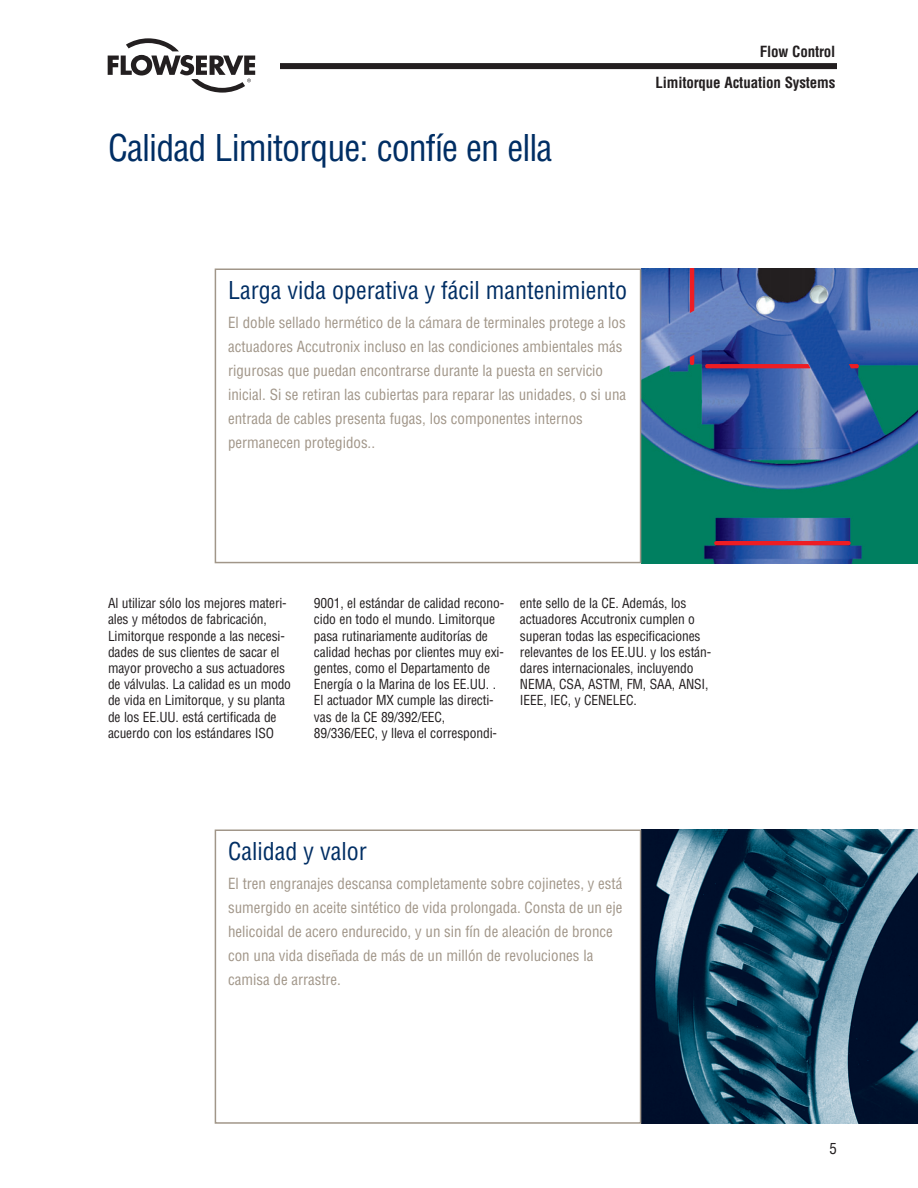
<style>
.page{position:relative;width:918px;height:1188px;background:#fff}
.page>*{position:absolute;margin:0;border:0;box-sizing:border-box;transform-origin:0 0}
.t1{font:condensed 36px "Helvetica LT Std";letter-spacing:-.025em;color:#002e64}
.t2{font:condensed 24px "Helvetica LT Std";color:#002e64}
.t3{font:condensed 15px/24px "Helvetica LT Std";color:#a19689}
.t4{font:700 condensed 15px/31.5px "Helvetica LT Std";letter-spacing:-.01em;color:#231f20;text-align:right}
.t5{font:condensed 15px "Helvetica LT Std";color:#231f20}
.t6{font:condensed 13.5px/16.2px "Helvetica LT Std";letter-spacing:-.01em;color:#231f20}
</style>
<div class="page">
<svg style="left:108px;top:38px;width:147px;height:55px"></svg>
<div style="left:280px;top:63px;width:557px;height:6px;background:#231f20"></div>
<img style="left:641px;top:830px;width:277px;height:294px">
<img style="left:641px;top:268px;width:277px;height:295px">
<hr style="left:716px;top:541px;width:133px;height:4px;background:#ee1d23">
<svg style="left:690px;top:268px;width:4px;height:98px"></svg>
<svg style="left:704px;top:364px;width:156px;height:4px"></svg>
<div style="left:215px;top:268px;width:426px;height:295px;border:2px solid #a19689"></div>
<div style="left:215px;top:830px;width:426px;height:294px;border:2px solid #a19689"></div>
<h1 class="t1" style="left:108px;top:135px;width:446px">Calidad Limitorque: confíe en ella</h1>
<p class="t4" style="left:655px;top:37px;width:182px">Flow Control<br>Limitorque Actuation Systems</p>
<h2 class="t2" style="left:228px;top:282px;width:401px">Larga vida operativa y fácil mantenimiento</h2>
<p class="t3" style="left:228px;top:312px;width:400px">El doble sellado hermético de la cámara de terminales protege a los actuadores Accutronix incluso en las condiciones ambientales más rigurosas que puedan encontrarse durante la puesta en servicio inicial. Si se retiran las cubiertas para reparar las unidades, o si una entrada de cables presenta fugas, los componentes internos permanecen protegidos..</p>
<p class="t6" style="left:108px;top:597px;width:185px">Al utilizar sólo los mejores materi&shy;ales y métodos de fabricación,<br>Limitorque responde a las necesi&shy;dades de sus clientes de sacar el mayor provecho a sus actuadores de válvulas. La calidad es un modo de vida en Limitorque, y su planta de los EE.UU. está certificada de acuerdo con los estándares ISO</p>
<p class="t6" style="left:314px;top:597px;width:192px">9001, el estándar de calidad recono&shy;cido en todo el mundo. Limitorque pasa rutinariamente auditorías de calidad hechas por clientes muy exi&shy;gentes, como el Departamento de Energía o la Marina de los EE.UU. .<br>El actuador MX cumple las directi&shy;vas de la CE 89/392/EEC, 89/336/EEC, y lleva el correspondi-</p>
<p class="t6" style="left:520px;top:597px;width:193px">ente sello de la CE. Además, los actuadores Accutronix cumplen o superan todas las especificaciones relevantes de los EE.UU. y los están&shy;dares internacionales, incluyendo<br>NEMA, CSA, ASTM, FM, SAA, ANSI,<br>IEEE, IEC, y CENELEC.</p>
<h2 class="t2" style="left:228px;top:843px;width:140px">Calidad y valor</h2>
<p class="t3" style="left:228px;top:873px;width:396px">El tren engranajes descansa completamente sobre cojinetes, y está sumergido en aceite sintético de vida prolongada. Consta de un eje helicoidal de acero endurecido, y un sin fín de aleación de bronce con una vida diseñada de más de un millón de revoluciones la camisa de arrastre.</p>
<p class="t5" style="left:829px;top:1143px;width:9px">5</p>
</div>
